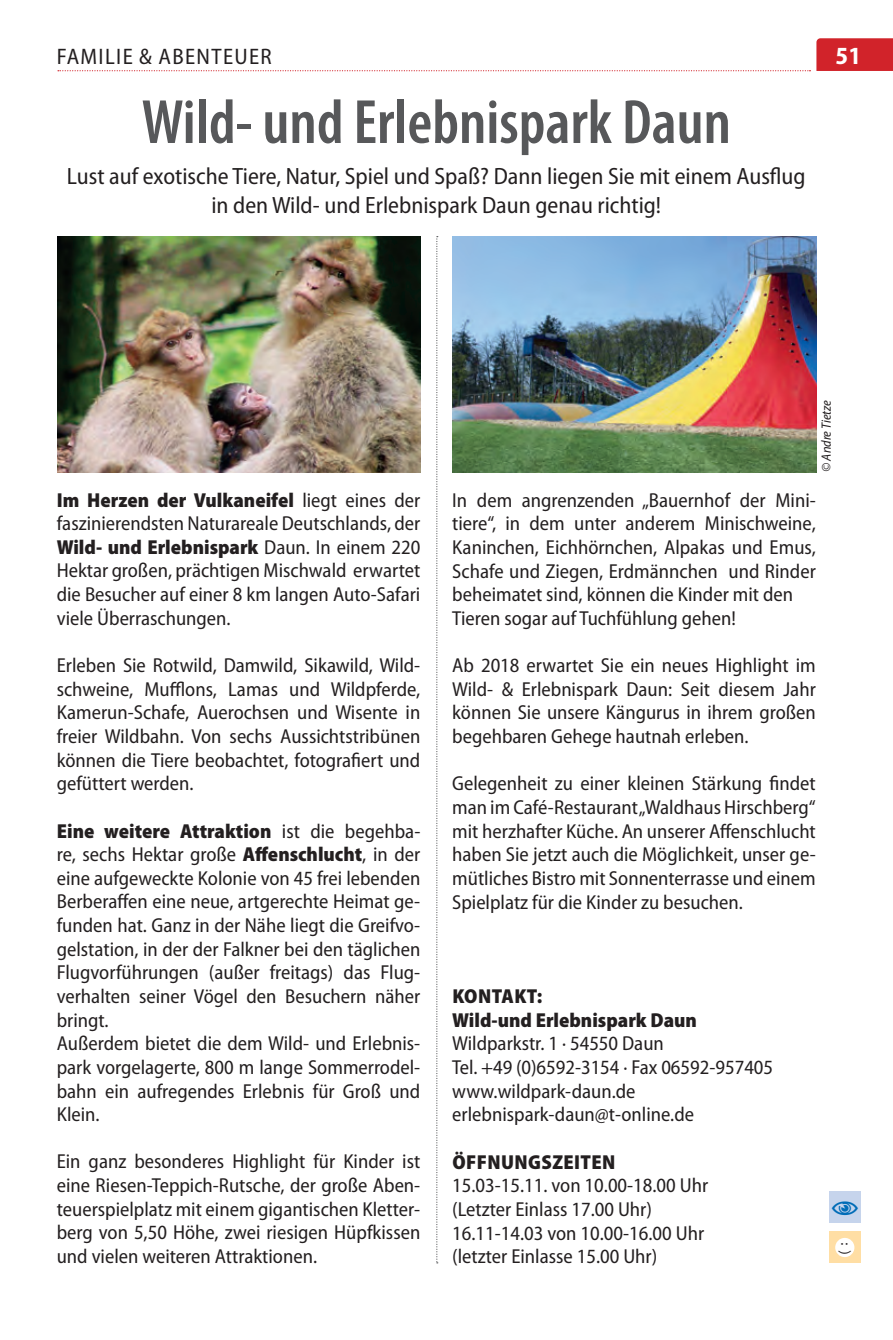
<style>
.page{position:relative;width:893px;height:1340px;background:#fff}
.page>*{position:absolute;margin:0;border:0;box-sizing:border-box;transform-origin:0 0}
.t1{font:600 condensed 63px "Myriad Pro";color:#57585a}
.t2{font:700 semi-condensed 24.75px "Myriad Pro";color:#fff}
.t3{font:semi-condensed 23.62px/29.2px "Myriad Pro";color:#231f20;text-align:center}
.t4{font:semi-condensed 22.5px "Myriad Pro";letter-spacing:.06em;color:#231f20}
.t5{font:semi-condensed 20.25px/23.6px "Myriad Pro";color:#231f20;text-align:justify}
.t6{font:900 semi-condensed 20.25px/23.6px "Myriad Pro";color:#231f20}
.t7{font:900 semi-condensed 20.25px "Myriad Pro";letter-spacing:.02em;color:#231f20}
.t8{font:italic semi-condensed 13.5px "Myriad Pro";color:#231f20}
.t9{font:13.5px "Officina Sans";color:#231f20}
.s1{font-weight:900}
</style>
<div class="page">
<div style="left:816px;top:38px;width:77px;height:33px;background:#d1232a"></div>
<svg style="left:58px;top:70px;width:752px;height:1px"></svg>
<img style="left:453px;top:236px;width:363px;height:236px">
<img style="left:57px;top:236px;width:364px;height:236px">
<div style="left:829px;top:1231px;width:32px;height:32px;background:#ffdea4"></div>
<div style="left:835px;top:1237px;width:19px;height:20px;background:#fff;border-radius:50%"></div>
<div style="left:829px;top:1190px;width:32px;height:32px;background:#c6d4ec"></div>
<svg style="left:436px;top:236px;width:2px;height:1027px"></svg>
<p class="t4" style="left:57px;top:43px;width:216px">FAMILIE &amp; ABENTEUER</p>
<p class="t2" style="left:836px;top:40px;width:27px">51</p>
<h1 class="t1" style="left:142px;top:83px;width:591px">Wild- und Erlebnispark Daun</h1>
<p class="t3" style="left:67px;top:161px;width:740px">Lust auf exotische Tiere, Natur, Spiel und Spaß? Dann liegen Sie mit einem Ausflug in den Wild- und Erlebnispark Daun genau richtig!</p>
<p class="t8" style="left:818px;top:472px;width:73px;rotate:-90deg">© Andre Tietze</p>
<p class="t5" style="left:57px;top:487px;width:365px"><span class="s1">Im Herzen der Vulkaneifel</span> liegt eines der faszinierendsten Naturareale Deutschlands, der <span class="s1">Wild- und Erlebnispark</span> Daun. In einem 220<br>Hektar großen, prächtigen Mischwald erwartet die Besucher auf einer 8 km langen Auto-Safari viele Überraschungen.</p>
<p class="t5" style="left:57px;top:653px;width:365px">Erleben Sie Rotwild, Damwild, Sikawild, Wild&shy;schweine, Mufflons, Lamas und Wildpferde, Kamerun-Schafe, Auerochsen und Wisente in freier Wildbahn. Von sechs Aussichtstribünen können die Tiere beobachtet, fotografiert und gefüttert werden.</p>
<p class="t5" style="left:57px;top:818px;width:365px;text-align:left"><span class="s1">Eine weitere Attraktion</span> ist die begehba&shy;re, sechs Hektar große <span class="s1">Affenschlucht</span>, in der eine aufgeweckte Kolonie von 45 frei lebenden Berberaffen eine neue, artgerechte Heimat ge&shy;funden hat. Ganz in der Nähe liegt die Greifvo&shy;gelstation, in der der Falkner bei den täglichen Flugvorführungen (außer freitags) das Flug&shy;verhalten seiner Vögel den Besuchern näher bringt.<br>Außerdem bietet die dem Wild- und Erlebnis&shy;park vorgelagerte, 800 m lange Sommerrodel&shy;bahn ein aufregendes Erlebnis für Groß und Klein.</p>
<p class="t5" style="left:57px;top:1149px;width:365px">Ein ganz besonderes Highlight für Kinder ist eine Riesen-Teppich-Rutsche, der große Aben&shy;teuerspielplatz mit einem gigantischen Kletter&shy;berg von 5,50 Höhe, zwei riesigen Hüpfkissen und vielen weiteren Attraktionen.</p>
<p class="t5" style="left:452px;top:488px;width:365px;text-align:left">In dem angrenzenden „Bauernhof der Mini&shy;tiere“, in dem unter anderem Minischweine, Kaninchen, Eichhörnchen, Alpakas und Emus, Schafe und Ziegen, Erdmännchen und Rinder beheimatet sind, können die Kinder mit den Tieren sogar auf Tuchfühlung gehen!</p>
<p class="t5" style="left:452px;top:653px;width:365px">Ab 2018 erwartet Sie ein neues Highlight im Wild- &amp; Erlebnispark Daun: Seit diesem Jahr können Sie unsere Kängurus in ihrem großen begehbaren Gehege hautnah erleben.</p>
<p class="t5" style="left:452px;top:771px;width:365px">Gelegenheit zu einer kleinen Stärkung findet man im Café-Restaurant „Waldhaus Hirschberg“ mit herzhafter Küche. An unserer Affenschlucht haben Sie jetzt auch die Möglichkeit, unser ge&shy;mütliches Bistro mit Sonnenterrasse und einem Spielplatz für die Kinder zu besuchen.</p>
<p class="t6" style="left:452px;top:983px;width:246px">KONTAKT:<br>Wild-und Erlebnispark Daun</p>
<p class="t5" style="left:452px;top:1031px;width:322px;text-align:left">Wildparkstr. 1 · 54550 Daun<br>Tel. +49 (0)6592-3154 · Fax 06592-957405 www.wildpark-daun.de erlebnispark-daun@t-online.de</p>
<p class="t7" style="left:452px;top:1148px;width:165px">ÖFFNUNGSZEITEN</p>
<p class="t5" style="left:452px;top:1173px;width:257px;text-align:left">15.03-15.11. von 10.00-18.00 Uhr (Letzter Einlass 17.00 Uhr)<br>16.11-14.03 von 10.00-16.00 Uhr (letzter Einlasse 15.00 Uhr)</p>
<p class="t9" style="left:853px;top:1242px;width:14px;rotate:90deg">: )</p>
</div>
